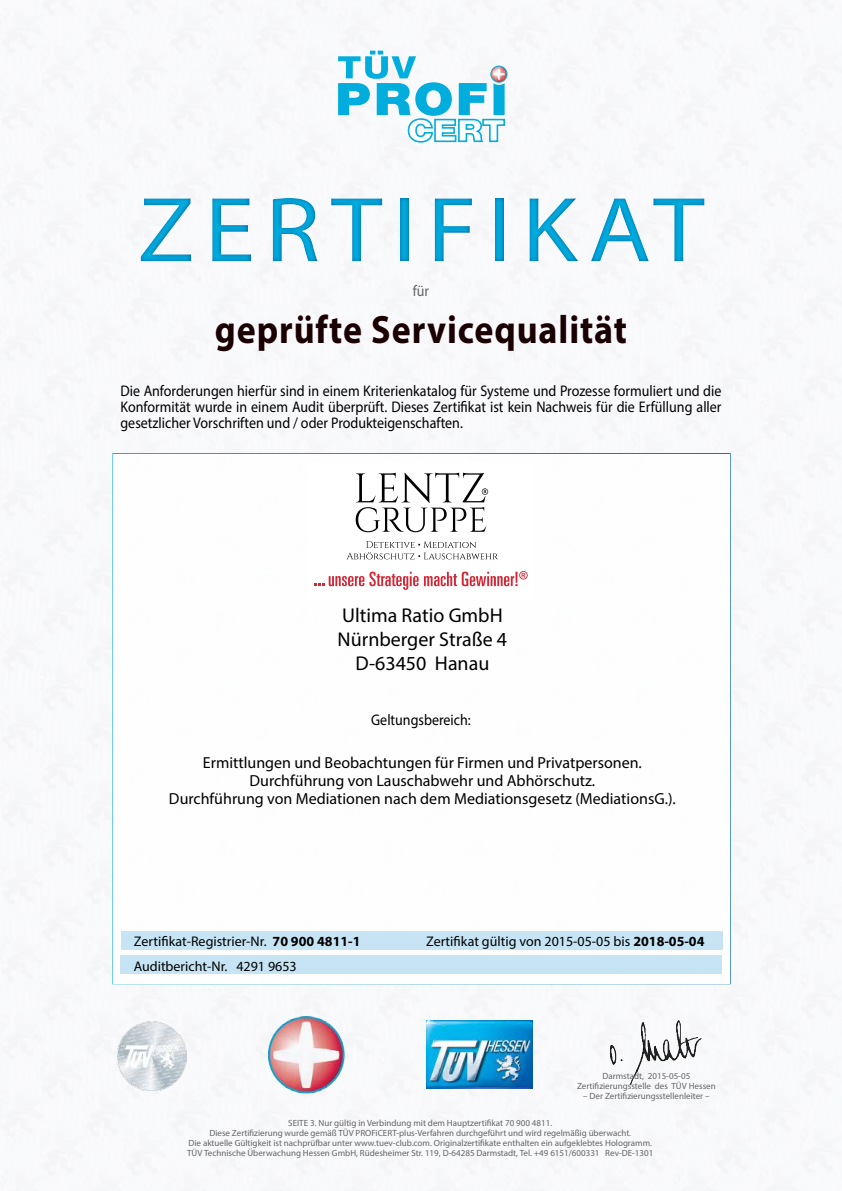
<style>
.page{position:relative;width:842px;height:1191px;background:#fff}
.page>*{position:absolute;margin:0;border:0;box-sizing:border-box;transform-origin:0 0}
.t1{font:93px "Myriad Pro";letter-spacing:.1em;color:#00addc;scale:1.1 1}
.t2{font:700 39.6px "Myriad Pro";letter-spacing:.025em;color:#1a0002;scale:.91 1}
.t3{font:20px/24px "Myriad Pro";color:#000;text-align:center}
.t4{font:16px/18px "Myriad Pro";color:#000;text-align:center}
.t5{font:15.4px/16px "Myriad Pro";color:#000;text-align:justify;scale:.91 1}
.t6{font:15.4px "Myriad Pro";color:#636466;scale:.91 1}
.t7{font:14px/24.6px "Myriad Pro";color:#000}
.t8{font:9px/10px "Myriad Pro";color:#636466;text-align:center}
.s1{font-weight:700}
</style>
<div class="page">
<img style="left:0;top:0;width:839px;height:1191px">
<img style="left:731px;top:695px;width:103px;height:47px">
<img style="left:734px;top:566px;width:105px;height:47px">
<svg style="left:338px;top:51px;width:169px;height:92px"></svg>
<img style="left:255px;top:1008px;width:106px;height:95px">
<img style="left:427px;top:1020px;width:106px;height:69px">
<div style="left:112px;top:453px;width:619px;height:531px;background:#fff;border:2px solid #fff"></div>
<div style="left:120px;top:955px;width:602px;height:19px;background:#c0e2f3"></div>
<div style="left:121px;top:931px;width:601px;height:19px;background:#c0e2f3"></div>
<img style="left:731px;top:455px;width:108px;height:40px">
<img style="left:731px;top:793px;width:81px;height:72px">
<img style="left:610px;top:1020px;width:92px;height:64px">
<div style="left:0;top:172px;width:842px;height:114px;background:#006bb6;opacity:.75"></div>
<img style="left:117px;top:1021px;width:70px;height:69px">
<svg style="left:315px;top:571px;width:213px;height:19px"></svg>
<svg style="left:347px;top:541px;width:151px;height:18px"></svg>
<svg style="left:356px;top:472px;width:132px;height:60px"></svg>
<h1 class="t1" style="left:138px;top:173px;width:517px">ZERTIFIKAT</h1>
<h3 class="t6" style="left:413px;top:281px;width:20px">für</h3>
<h2 class="t2" style="left:215px;top:304px;width:454px">geprüfte Servicequalität</h2>
<p class="t5" style="left:120px;top:382px;width:662px">Die Anforderungen hierfür sind in einem Kriterienkatalog für Systeme und Prozesse formuliert und die Konformität wurde in einem Audit überprüft. Dieses Zertifikat ist kein Nachweis für die Erfüllung aller gesetzlicher Vorschriften und / oder Produkteigenschaften.</p>
<h3 class="t3" style="left:338px;top:603px;width:171px">Ultima Ratio GmbH<br>Nürnberger Straße 4<br>D-63450 Hanau</h3>
<h3 class="t5" style="left:371px;top:711px;width:111px">Geltungsbereich:</h3>
<h3 class="t4" style="left:169px;top:754px;width:508px">Ermittlungen und Beobachtungen für Firmen und Privatpersonen.<br>Durchführung von Lauschabwehr und Abhörschutz.<br>Durchführung von Mediationen nach dem Mediationsgesetz (MediationsG.).</h3>
<h3 class="t7" style="left:134px;top:929px;width:228px">Zertifikat-Registrier-Nr. <span class="s1">70 900 4811-1<br></span>Auditbericht-Nr. 4291 9653</h3>
<h3 class="t7" style="left:426px;top:929px;width:280px">Zertifikat gültig von 2015-05-05 bis <span class="s1">2018-05-04</span></h3>
<p class="t8" style="left:577px;top:1071px;width:140px">Darmstadt, 2015-05-05<br>Zertifizierungsstelle des TÜV Hessen</p>
<p class="t8" style="left:583px;top:1091px;width:128px">– Der Zertifizierungsstellenleiter –</p>
<p class="t8" style="left:187px;top:1118px;width:468px">SEITE 3. Nur gültig in Verbindung mit dem Hauptzertifikat 70 900 4811.<br>Diese Zertifizierung wurde gemäß TÜV PROFiCERT-plus-Verfahren durchgeführt und wird regelmäßig überwacht.<br>Die aktuelle Gültigkeit ist nachprüfbar unter www.tuev-club.com. Originalzertifikate enthalten ein aufgeklebtes Hologramm.<br>TÜV Technische Überwachung Hessen GmbH, Rüdesheimer Str. 119, D-64285 Darmstadt, Tel. +49 6151/600331 Rev-DE-1301</p>
</div>
